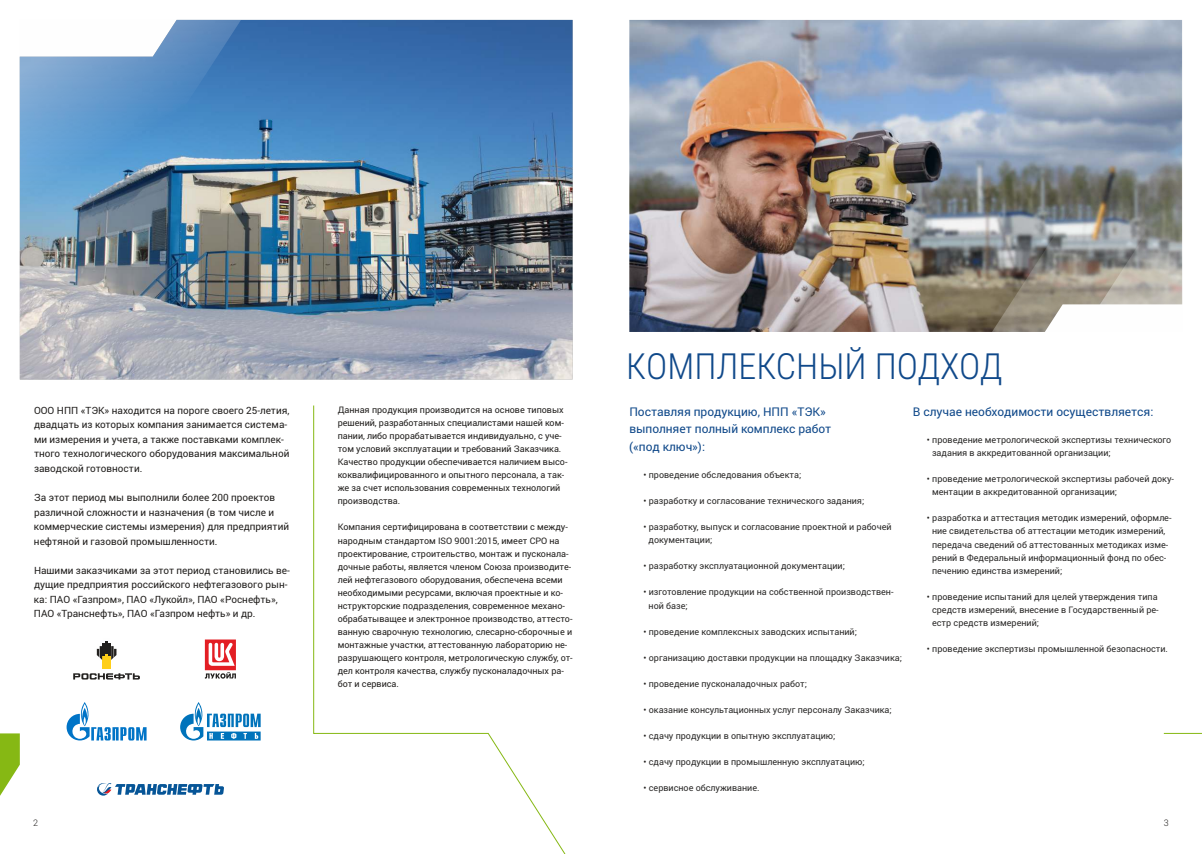
<style>
.page{position:relative;width:1202px;height:854px;background:#fff}
.page>*{position:absolute;margin:0;border:0;box-sizing:border-box;transform-origin:0 0}
.t1{font:300 36px "Roboto Condensed";color:#10498a}
.t2{font:12px/17.4px "Roboto";color:#10498a}
.t3{font:10px/14.5px "Roboto";color:#22201e}
.t4{font:9px/13.1px "Roboto";color:#2b2a29}
.t5{font:9px/13.1px "Roboto";color:#22201e}
.t6{font:300 9px "Roboto";color:#22201e}
.s1{color:#22201e}
</style>
<div class="page">
<img style="left:20px;top:20px;width:553px;height:359px">
<img style="left:629px;top:20px;width:553px;height:312px">
<svg style="left:0;top:733px;width:20px;height:62px"></svg>
<svg style="left:313px;top:405px;width:252px;height:448px"></svg>
<svg style="left:992px;top:39px;width:190px;height:293px;background:#939ba6"></svg>
<img style="left:20px;top:20px;width:221px;height:340px">
<svg style="left:1082px;top:178px;width:100px;height:154px"></svg>
<hr style="left:1164px;top:732px;width:38px;height:1px;background:#86b814">
<svg style="left:97px;top:783px;width:127px;height:12px"></svg>
<svg style="left:205px;top:639px;width:31px;height:39px"></svg>
<svg style="left:73px;top:641px;width:67px;height:38px"></svg>
<svg style="left:67px;top:702px;width:80px;height:38px"></svg>
<svg style="left:180px;top:702px;width:81px;height:38px"></svg>
<p class="t3" style="left:34px;top:402px;width:257px">ООО НПП «ТЭК» находится на пороге своего 25-летия, двадцать из которых компания занимается система&shy;ми измерения и учета, а также поставками комплек&shy;тного технологического оборудования максимальной заводской готовности.</p>
<p class="t3" style="left:34px;top:489px;width:257px">За этот период мы выполнили более 200 проектов различной сложности и назначения (в том числе и коммерческие системы измерения) для предприятий нефтяной и газовой промышленности.</p>
<p class="t3" style="left:34px;top:562px;width:257px">Нашими заказчиками за этот период становились ве&shy;дущие предприятия российского нефтегазового рын&shy;ка: ПАО «Газпром», ПАО «Лукойл», ПАО «Роснефть», ПАО «Транснефть», ПАО «Газпром нефть» и др.</p>
<p class="t5" style="left:338px;top:402px;width:231px">Данная продукция производится на основе типовых решений, разработанных специалистами нашей ком&shy;пании, либо прорабатывается индивидуально, с уче&shy;том условий эксплуатации и требований Заказчика.<br>Качество продукции обеспечивается наличием высо&shy;коквалифицированного и опытного персонала, а так&shy;же за счет использования современных технологий производства.</p>
<p class="t5" style="left:338px;top:520px;width:236px">Компания сертифицирована в соответствии с между&shy;народным стандартом ISO 9001:2015, имеет СРО на проектирование, строительство, монтаж и пусконала&shy;дочные работы, является членом Союза производите&shy;лей нефтегазового оборудования, обеспечена всеми необходимыми ресурсами, включая проектные и ко&shy;нструкторские подразделения, современное механо&shy;обрабатыващее и электронное производство, аттесто&shy;ванную сварочную технологию, слесарно-сборочные и монтажные участки, аттестованную лабораторию не&shy;разрушающего контроля, метрологическую службу, от&shy;дел контроля качества, службу пусконаладочных ра&shy;бот и сервиса.</p>
<h1 class="t1" style="left:626px;top:352px;width:378px">КОМПЛЕКСНЫЙ ПОДХОД</h1>
<h2 class="t2" style="left:629px;top:402px;width:203px">Поставляя продукцию, НПП «ТЭК» выполняет полный комплекс работ («под ключ»):</h2>
<p class="t4" style="left:643px;top:467px;width:159px"><span class="s1">•</span> проведение обследования объекта;</p>
<p class="t4" style="left:643px;top:493px;width:222px"><span class="s1">•</span> разработку и согласование технического задания;</p>
<p class="t4" style="left:649px;top:520px;width:244px;text-indent:-5px"><span class="s1">•</span> разработку, выпуск и согласование проектной и рабочей документации;</p>
<p class="t4" style="left:643px;top:559px;width:203px"><span class="s1">•</span> разработку эксплуатационной документации;</p>
<p class="t4" style="left:649px;top:585px;width:246px;text-indent:-5px"><span class="s1">•</span> изготовление продукции на собственной производствен&shy;ной базе;</p>
<p class="t4" style="left:643px;top:624px;width:215px"><span class="s1">•</span> проведение комплексных заводских испытаний;</p>
<p class="t4" style="left:643px;top:650px;width:260px"><span class="s1">•</span> организацию доставки продукции на площадку Заказчика;</p>
<p class="t4" style="left:643px;top:676px;width:165px"><span class="s1">•</span> проведение пусконаладочных работ;</p>
<p class="t4" style="left:643px;top:702px;width:250px"><span class="s1">•</span> оказание консультационных услуг персоналу Заказчика;</p>
<p class="t4" style="left:643px;top:729px;width:194px"><span class="s1">•</span> сдачу продукции в опытную эксплуатацию;</p>
<p class="t4" style="left:643px;top:755px;width:223px"><span class="s1">•</span> сдачу продукции в промышленную эксплуатацию;</p>
<p class="t4" style="left:643px;top:781px;width:118px"><span class="s1">•</span> сервисное обслуживание.</p>
<h2 class="t2" style="left:913px;top:402px;width:242px">В случае необходимости осуществляется:</h2>
<p class="t4" style="left:932px;top:433px;width:241px;text-indent:-5px"><span class="s1">•</span> проведение метрологической экспертизы технического задания в аккредитованной организации;</p>
<p class="t4" style="left:932px;top:472px;width:243px;text-indent:-5px"><span class="s1">•</span> проведение метрологической экспертизы рабочей доку&shy;ментации в аккредитованной организации;</p>
<p class="t4" style="left:932px;top:511px;width:241px;text-indent:-5px"><span class="s1">•</span> разработка и аттестация методик измерений, оформле&shy;ние свидетельства об аттестации методик измерений, передача сведений об аттестованных методиках изме&shy;рений в Федеральный информационный фонд по обес&shy;печению единства измерений;</p>
<p class="t4" style="left:932px;top:589px;width:228px;text-indent:-5px"><span class="s1">•</span> проведение испытаний для целей утверждения типа средств измерений, внесение в Государственный ре&shy;естр средств измерений;</p>
<p class="t4" style="left:927px;top:641px;width:243px"><span class="s1">•</span> проведение экспертизы промышленной безопасности.</p>
<p class="t6" style="left:33px;top:815px;width:6px">2</p>
<p class="t6" style="left:1164px;top:815px;width:6px">3</p>
</div>
